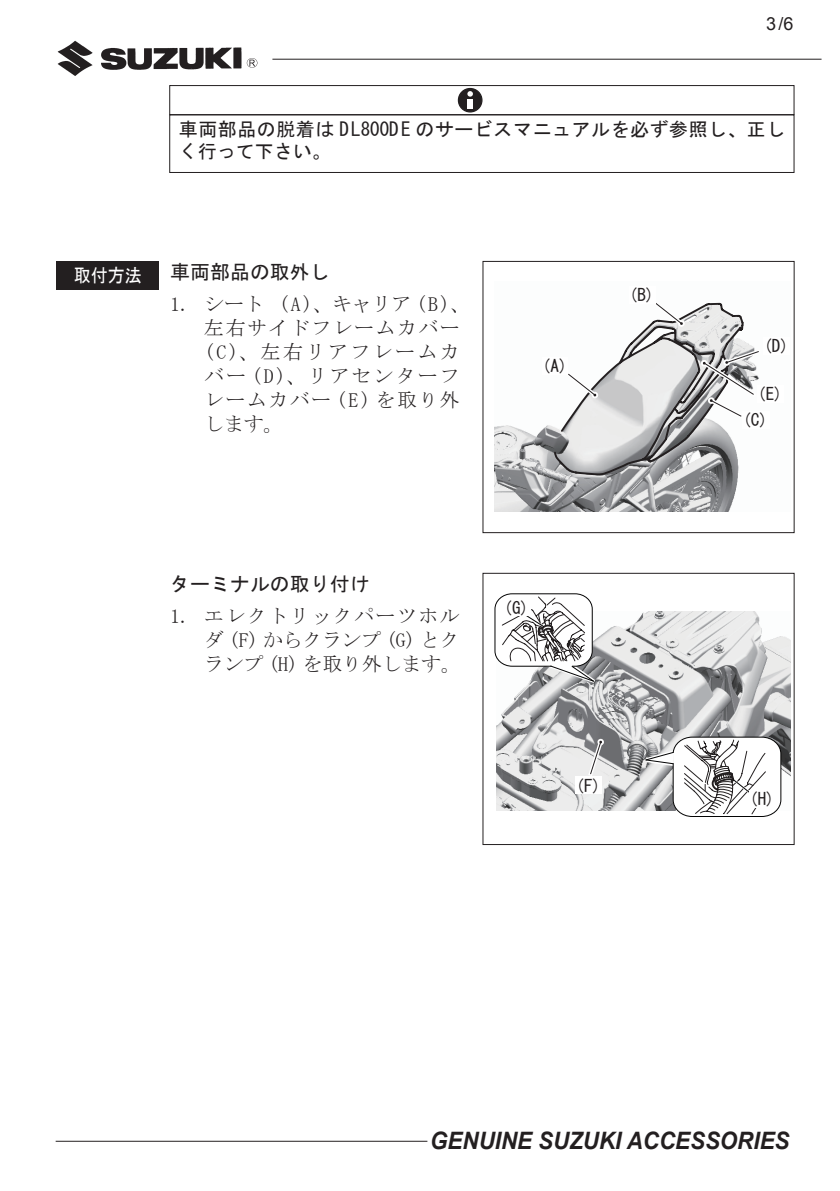
<style>
.page{position:relative;width:840px;height:1191px;background:#fff}
.page>*{position:absolute;margin:0;border:0;box-sizing:border-box;transform-origin:0 0}
.t1{font:italic 700 24px "Arial";color:#231f20;scale:.93 1}
.t2{font:20px/24px "MS Mincho";letter-spacing:.075em;color:#231f20}
.t3{font:20px "MS Gothic";color:#231f20}
.t4{font:19px/22px "MS Gothic";letter-spacing:.025em;color:#231f20}
.t5{font:19px "MS Gothic";color:#fff;scale:.9 1}
.t6{font:18px "Arial";color:#231f20}
.t7{font:17px "MS Gothic";color:#231f20}
</style>
<div class="page">
<hr style="left:56px;top:1140px;width:371px;height:1px;background:#231f20">
<img style="left:57px;top:40px;width:190px;height:36px">
<svg style="left:247px;top:58px;width:10px;height:10px"></svg>
<hr style="left:272px;top:59px;width:549px;height:1px;background:#231f20">
<div style="left:169px;top:85px;width:625px;height:30px;border:1px solid #231f20"></div>
<div style="left:169px;top:114px;width:625px;height:59px;border:1px solid #231f20"></div>
<svg style="left:459px;top:88px;width:23px;height:24px"></svg>
<div style="left:458px;top:88px;width:23px;height:24px;background:#231f20;border-radius:50%"></div>
<div style="left:457px;top:88px;width:25px;height:24px;border:1px solid #231f20;border-radius:50%"></div>
<svg style="left:467px;top:91px;width:5px;height:6px"></svg>
<div style="left:467px;top:99px;width:5px;height:10px;background:#fff"></div>
<img style="left:494px;top:425px;width:244px;height:87px">
<svg style="left:552px;top:302px;width:207px;height:175px"></svg>
<div style="left:482px;top:261px;width:312px;height:272px;border:1px solid #231f20"></div>
<img style="left:496px;top:636px;width:293px;height:174px">
<div style="left:494px;top:594px;width:98px;height:72px;background:#fff;border-radius:16px"></div>
<div style="left:494px;top:593px;width:98px;height:73px;border:1px solid #030303;border-radius:16px"></div>
<svg style="left:501px;top:596px;width:280px;height:221px"></svg>
<div style="left:482px;top:573px;width:312px;height:272px;border:1px solid #231f20"></div>
<div style="left:57px;top:261px;width:102px;height:28px;background:#231f20"></div>
<div style="left:541px;top:357px;width:26px;height:17px;background:#fff"></div>
<div style="left:628px;top:286px;width:27px;height:17px;background:#fff"></div>
<div style="left:742px;top:411px;width:27px;height:17px;background:#fff"></div>
<div style="left:503px;top:599px;width:27px;height:17px;background:#fff"></div>
<div style="left:756px;top:386px;width:26px;height:17px;background:#fff"></div>
<div style="left:575px;top:777px;width:26px;height:17px;background:#fff"></div>
<div style="left:748px;top:791px;width:27px;height:17px;background:#fff"></div>
<p class="t6" style="left:765px;top:12px;width:29px">3/6</p>
<p class="t4" style="left:179px;top:118px;width:607px">車両部品の脱着は DL800DE のサービスマニュアルを必ず参照し、正しく行って下さい。</p>
<p class="t5" style="left:74px;top:265px;width:77px">取付方法</p>
<p class="t3" style="left:170px;top:262px;width:161px">車両部品の取外し</p>
<p class="t2" style="left:204px;top:292px;width:267px;text-indent:-34px">1. シート (A)、キャリア (B)、左右サイドフレームカバー(C)、左右リアフレームカバー (D)、リアセンターフレームカバー (E) を取り外します。</p>
<p class="t7" style="left:541px;top:357px;width:27px">(A)</p>
<p class="t7" style="left:628px;top:286px;width:27px">(B)</p>
<p class="t7" style="left:763px;top:337px;width:27px">(D)</p>
<p class="t7" style="left:756px;top:386px;width:27px">(E)</p>
<p class="t7" style="left:742px;top:411px;width:27px">(C)</p>
<p class="t3" style="left:170px;top:574px;width:201px">ターミナルの取り付け</p>
<p class="t2" style="left:204px;top:603px;width:258px;text-align:justify;text-indent:-34px">1. エレクトリックパーツホルダ (F) からクランプ (G) とクランプ (H) を取り外します。</p>
<p class="t7" style="left:503px;top:599px;width:27px">(G)</p>
<p class="t7" style="left:575px;top:777px;width:27px">(F)</p>
<p class="t7" style="left:748px;top:791px;width:27px">(H)</p>
<p class="t1" style="left:430px;top:1125px;width:387px">GENUINE SUZUKI ACCESSORIES</p>
</div>
